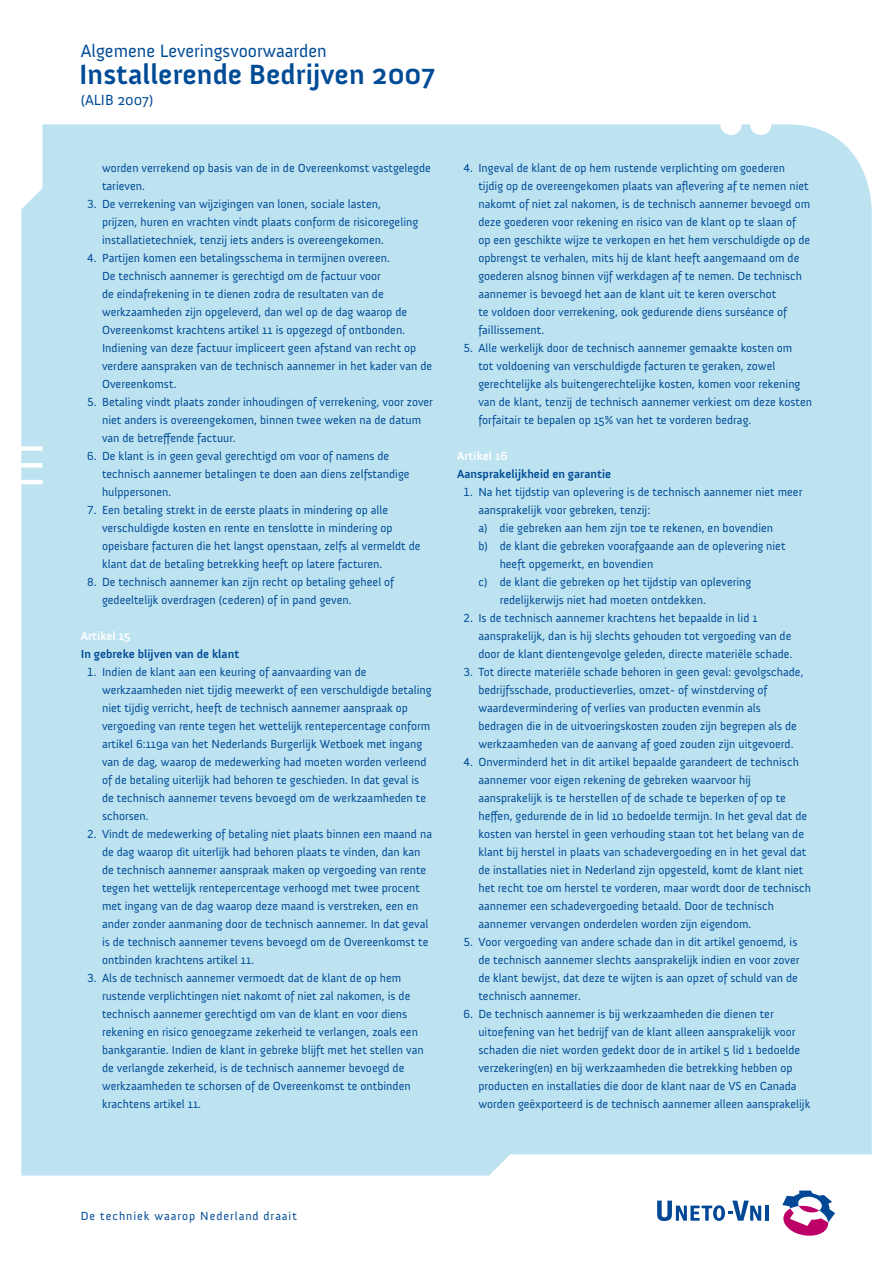
<style>
.page{position:relative;width:893px;height:1263px;background:#fff}
.page>*{position:absolute;margin:0;border:0;box-sizing:border-box;transform-origin:0 0}
.t1{font:700 28.5px "Anivers";color:#004b96}
.t2{font:18.3px "Anivers";color:#004b96}
.t3{font:15px "Anivers";color:#004b96}
.t4{font:12px/18px "Anivers";color:#004b96}
.t5{font:700 12px "Anivers";color:#004b96}
.t6{font:12px "Anivers";letter-spacing:.08em;color:#004b96}
.t7{font:700 12px "Anivers";color:#fff}
</style>
<div class="page">
<div style="left:21px;top:124px;width:851px;height:1051px;background:#bde3f1"></div>
<hr style="left:765px;top:1205px;width:3px;height:16px;background:#004896">
<svg style="left:782px;top:1190px;width:53px;height:46px"></svg>
<svg style="left:657px;top:1200px;width:104px;height:21px"></svg>
<h2 class="t2" style="left:81px;top:41px;width:247px">Algemene Leveringsvoorwaarden</h2>
<h1 class="t1" style="left:79px;top:58px;width:358px">Installerende Bedrijven 2007</h1>
<p class="t3" style="left:81px;top:91px;width:74px">(ALIB 2007)</p>
<p class="t4" style="left:102px;top:159px;width:330px">worden verrekend op basis van de in de Overeenkomst vastgelegde tarieven.</p>
<p class="t4" style="left:102px;top:195px;width:318px;text-indent:-15px">3. De verrekening van wijzigingen van lonen, sociale lasten, prijzen, huren en vrachten vindt plaats conform de risicoregeling installatietechniek, tenzij iets anders is overeengekomen.</p>
<p class="t4" style="left:102px;top:249px;width:332px;text-indent:-15px">4. Partijen komen een betalingsschema in termijnen overeen.<br>De technisch aannemer is gerechtigd om de factuur voor<br>de eindafrekening in te dienen zodra de resultaten van de werkzaamheden zijn opgeleverd, dan wel op de dag waarop de Overeenkomst krachtens artikel 11 is opgezegd of ontbonden.<br>Indiening van deze factuur impliceert geen afstand van recht op verdere aanspraken van de technisch aannemer in het kader van de Overeenkomst.</p>
<p class="t4" style="left:102px;top:393px;width:332px;text-indent:-15px">5. Betaling vindt plaats zonder inhoudingen of verrekening, voor zover niet anders is overeengekomen, binnen twee weken na de datum van de betreffende factuur.</p>
<p class="t4" style="left:102px;top:447px;width:309px;text-indent:-15px">6. De klant is in geen geval gerechtigd om voor of namens de technisch aannemer betalingen te doen aan diens zelfstandige hulppersonen.</p>
<p class="t4" style="left:102px;top:501px;width:320px;text-indent:-15px">7. Een betaling strekt in de eerste plaats in mindering op alle verschuldigde kosten en rente en tenslotte in mindering op opeisbare facturen die het langst openstaan, zelfs al vermeldt de klant dat de betaling betrekking heeft op latere facturen.</p>
<p class="t4" style="left:102px;top:573px;width:294px;text-indent:-15px">8. De technisch aannemer kan zijn recht op betaling geheel of gedeeltelijk overdragen (cederen) of in pand geven.</p>
<p class="t7" style="left:81px;top:629px;width:51px">Artikel 15</p>
<p class="t5" style="left:81px;top:647px;width:160px">In gebreke blijven van de klant</p>
<p class="t4" style="left:102px;top:663px;width:331px;text-indent:-15px">1. Indien de klant aan een keuring of aanvaarding van de werkzaamheden niet tijdig meewerkt of een verschuldigde betaling niet tijdig verricht, heeft de technisch aannemer aanspraak op vergoeding van rente tegen het wettelijk rentepercentage conform artikel 6:119a van het Nederlands Burgerlijk Wetboek met ingang van de dag, waarop de medewerking had moeten worden verleend of de betaling uiterlijk had behoren te geschieden. In dat geval is de technisch aannemer tevens bevoegd om de werkzaamheden te schorsen.</p>
<p class="t4" style="left:102px;top:825px;width:331px;text-indent:-15px">2. Vindt de medewerking of betaling niet plaats binnen een maand na de dag waarop dit uiterlijk had behoren plaats te vinden, dan kan de technisch aannemer aanspraak maken op vergoeding van rente tegen het wettelijk rentepercentage verhoogd met twee procent met ingang van de dag waarop deze maand is verstreken, een en ander zonder aanmaning door de technisch aannemer. In dat geval is de technisch aannemer tevens bevoegd om de Overeenkomst te ontbinden krachtens artikel 11.</p>
<p class="t4" style="left:102px;top:969px;width:323px;text-indent:-15px">3. Als de technisch aannemer vermoedt dat de klant de op hem rustende verplichtingen niet nakomt of niet zal nakomen, is de technisch aannemer gerechtigd om van de klant en voor diens rekening en risico genoegzame zekerheid te verlangen, zoals een bankgarantie. Indien de klant in gebreke blijft met het stellen van de verlangde zekerheid, is de technisch aannemer bevoegd de werkzaamheden te schorsen of de Overeenkomst te ontbinden krachtens artikel 11.</p>
<p class="t4" style="left:478px;top:159px;width:333px;text-indent:-15px">4. Ingeval de klant de op hem rustende verplichting om goederen tijdig op de overeengekomen plaats van aflevering af te nemen niet nakomt of niet zal nakomen, is de technisch aannemer bevoegd om deze goederen voor rekening en risico van de klant op te slaan of op een geschikte wijze te verkopen en het hem verschuldigde op de opbrengst te verhalen, mits hij de klant heeft aangemaand om de goederen alsnog binnen vijf werkdagen af te nemen. De technisch aannemer is bevoegd het aan de klant uit te keren overschot<br>te voldoen door verrekening, ook gedurende diens surséance of faillissement.</p>
<p class="t4" style="left:478px;top:339px;width:335px;text-indent:-15px">5. Alle werkelijk door de technisch aannemer gemaakte kosten om<br>tot voldoening van verschuldigde facturen te geraken, zowel gerechtelijke als buitengerechtelijke kosten, komen voor rekening van de klant, tenzij de technisch aannemer verkiest om deze kosten forfaitair te bepalen op 15% van het te vorderen bedrag.</p>
<p class="t7" style="left:457px;top:449px;width:52px">Artikel 16</p>
<p class="t5" style="left:457px;top:467px;width:156px">Aansprakelijkheid en garantie</p>
<p class="t4" style="left:464px;top:483px;width:340px">1. Na het tijdstip van oplevering is de technisch aannemer niet meer</p>
<p class="t4" style="left:478px;top:501px;width:173px">aansprakelijk voor gebreken, tenzij:</p>
<p class="t4" style="left:478px;top:519px;width:296px">a) die gebreken aan hem zijn toe te rekenen, en bovendien</p>
<p class="t4" style="left:478px;top:537px;width:309px">b) de klant die gebreken voorafgaande aan de oplevering niet</p>
<p class="t4" style="left:500px;top:555px;width:155px">heeft opgemerkt, en bovendien</p>
<p class="t4" style="left:478px;top:573px;width:274px">c) de klant die gebreken op het tijdstip van oplevering</p>
<p class="t4" style="left:500px;top:591px;width:208px">redelijkerwijs niet had moeten ontdekken.</p>
<p class="t4" style="left:478px;top:609px;width:316px;text-indent:-15px">2. Is de technisch aannemer krachtens het bepaalde in lid 1 aansprakelijk, dan is hij slechts gehouden tot vergoeding van de door de klant dientengevolge geleden, directe materiële schade.</p>
<p class="t4" style="left:478px;top:663px;width:327px;text-indent:-15px">3. Tot directe materiële schade behoren in geen geval: gevolgschade, bedrijfsschade, productieverlies, omzet- of winstderving of waardevermindering of verlies van producten evenmin als bedragen die in de uitvoeringskosten zouden zijn begrepen als de werkzaamheden van de aanvang af goed zouden zijn uitgevoerd.</p>
<p class="t4" style="left:478px;top:753px;width:334px;text-indent:-15px">4. Onverminderd het in dit artikel bepaalde garandeert de technisch aannemer voor eigen rekening de gebreken waarvoor hij aansprakelijk is te herstellen of de schade te beperken of op te heffen, gedurende de in lid 10 bedoelde termijn. In het geval dat de kosten van herstel in geen verhouding staan tot het belang van de klant bij herstel in plaats van schadevergoeding en in het geval dat de installaties niet in Nederland zijn opgesteld, komt de klant niet het recht toe om herstel te vorderen, maar wordt door de technisch aannemer een schadevergoeding betaald. Door de technisch aannemer vervangen onderdelen worden zijn eigendom.</p>
<p class="t4" style="left:478px;top:933px;width:323px;text-indent:-15px">5. Voor vergoeding van andere schade dan in dit artikel genoemd, is de technisch aannemer slechts aansprakelijk indien en voor zover de klant bewijst, dat deze te wijten is aan opzet of schuld van de technisch aannemer.</p>
<p class="t4" style="left:478px;top:1005px;width:333px;text-indent:-15px">6. De technisch aannemer is bij werkzaamheden die dienen ter uitoefening van het bedrijf van de klant alleen aansprakelijk voor schaden die niet worden gedekt door de in artikel 5 lid 1 bedoelde verzekering(en) en bij werkzaamheden die betrekking hebben op producten en installaties die door de klant naar de VS en Canada worden geëxporteerd is de technisch aannemer alleen aansprakelijk</p>
<p class="t6" style="left:81px;top:1210px;width:218px">De techniek waarop Nederland draait</p>
</div>
